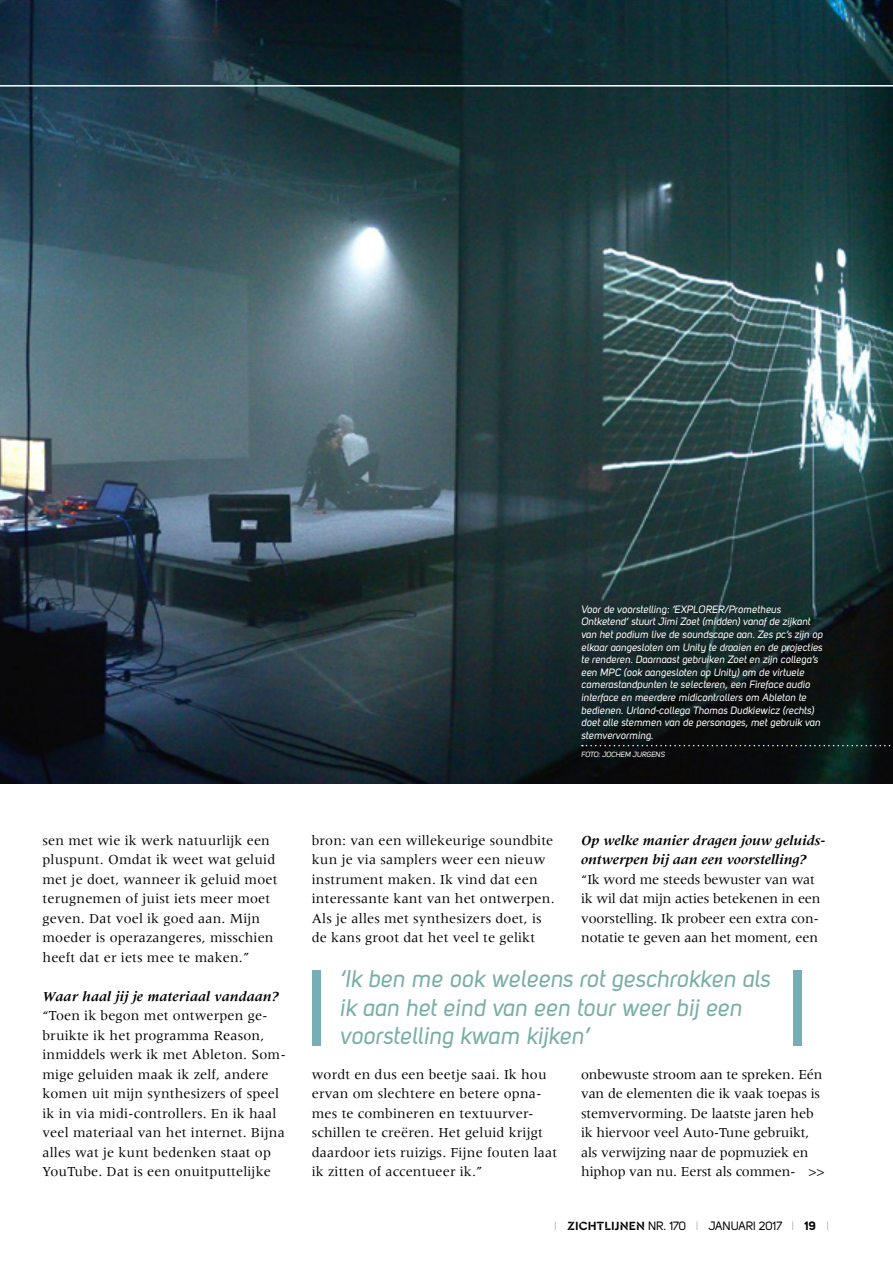
<style>
.page{position:relative;width:893px;height:1263px;background:#fff}
.page>*{position:absolute;margin:0;border:0;box-sizing:border-box;transform-origin:0 0}
.t1{font:24px/28.5px "Uni Sans Regular Italic";color:#77aea5}
.t2{font:14.25px/19.5px "Meridien";letter-spacing:.01em;color:#000}
.t3{font:14.25px/19.5px "Meridien";letter-spacing:-.01em;color:#000}
.t4{font:italic 700 14.25px/19.5px "Meridien";color:#000}
.t5{font:13.5px "Meridien";color:#000}
.t6{font:12px "Uni Sans Regular";letter-spacing:-.005em;color:#000}
.t7{font:10.5px/12.6px "Uni Sans Regular Italic";color:#fff}
.t8{font:7.5px "Uni Sans Regular Italic";letter-spacing:-.01em;color:#fff}
.s1{font-family:"Uni Sans Light";color:#878787}
.s2{font-family:"Cera Stencil PRO";font-weight:700;font-size:12.45px}
.s3{font-family:"Uni Sans Bold"}
</style>
<div class="page">
<img style="left:0;top:0;width:893px;height:783px">
<hr style="left:0;top:85px;width:893px;height:2px;background:#fff">
<div style="left:312px;top:970px;width:8px;height:75px;background:#75afb5"></div>
<div style="left:793px;top:970px;width:9px;height:75px;background:#75afb5"></div>
<svg style="left:582px;top:745px;width:311px;height:1px"></svg>
<p class="t7" style="left:581px;top:603px;width:243px">Voor de voorstelling: ‘EXPLORER/Prometheus Ontketend’ stuurt Jimi Zoet (midden) vanaf de zijkant van het podium live de soundscape aan. Zes pc’s zijn op elkaar aangesloten om Unity te draaien en de projecties te renderen. Daarnaast gebruiken Zoet en zijn collega’s een MPC (ook aangesloten op Unity) om de virtuele camerastandpunten te selecteren, een Fireface audio interface en meerdere midicontrollers om Ableton te bedienen. Urland-collega Thomas Dudkiewicz (rechts) doet alle stemmen van de personages, met gebruik van stemvervorming.</p>
<p class="t8" style="left:581px;top:750px;width:85px">FOTO: JOCHEM JURGENS</p>
<p class="t2" style="left:43px;top:830px;width:236px">sen met wie ik werk natuurlijk een pluspunt. Omdat ik weet wat geluid met je doet, wanneer ik geluid moet terugnemen of juist iets meer moet geven. Dat voel ik goed aan. Mijn moeder is operazangeres, misschien heeft dat er iets mee te maken.”</p>
<p class="t4" style="left:43px;top:986px;width:238px">Waar haal jij je materiaal vandaan?</p>
<p class="t2" style="left:43px;top:1006px;width:245px">“Toen ik begon met ontwerpen ge&shy;bruikte ik het programma Reason, inmiddels werk ik met Ableton. Som&shy;mige geluiden maak ik zelf, andere komen uit mijn synthesizers of speel ik in via midi-controllers. En ik haal veel materiaal van het internet. Bijna alles wat je kunt bedenken staat op YouTube. Dat is een onuitputtelijke</p>
<p class="t2" style="left:312px;top:830px;width:244px">bron: van een willekeurige soundbite kun je via samplers weer een nieuw instrument maken. Ik vind dat een interessante kant van het ontwerpen.<br>Als je alles met synthesizers doet, is de kans groot dat het veel te gelikt</p>
<p class="t4" style="left:581px;top:830px;width:246px">Op welke manier dragen jouw geluids&shy;ontwerpen bij aan een voorstelling?</p>
<p class="t3" style="left:581px;top:869px;width:241px">“Ik word me steeds bewuster van wat ik wil dat mijn acties betekenen in een voorstelling. Ik probeer een extra con&shy;notatie te geven aan het moment, een</p>
<h1 class="t1" style="left:340px;top:964px;width:432px">‘Ik ben me ook weleens rot geschrokken als ik aan het eind van een tour weer bij een voorstelling kwam kijken’</h1>
<p class="t2" style="left:312px;top:1064px;width:247px">wordt en dus een beetje saai. Ik hou ervan om slechtere en betere opna&shy;mes te combineren en textuurver&shy;schillen te creëren. Het geluid krijgt daardoor iets ruizigs. Fijne fouten laat ik zitten of accentueer ik.”</p>
<p class="t3" style="left:581px;top:1064px;width:243px">onbewuste stroom aan te spreken. Eén van de elementen die ik vaak toepas is stemvervorming. De laatste jaren heb ik hiervoor veel Auto-Tune gebruikt, als verwijzing naar de popmuziek en hiphop van nu. Eerst als commen-</p>
<p class="t5" style="left:809px;top:1165px;width:18px">&gt;&gt;</p>
<p class="t6" style="left:554px;top:1219px;width:276px"><span class="s1">I</span> <span class="s2">ZICHTLIJNEN</span> NR. 170 <span class="s1">I</span> JANUARI 2017 <span class="s1">I</span> <span class="s3">19</span> <span class="s1">I</span></p>
</div>
